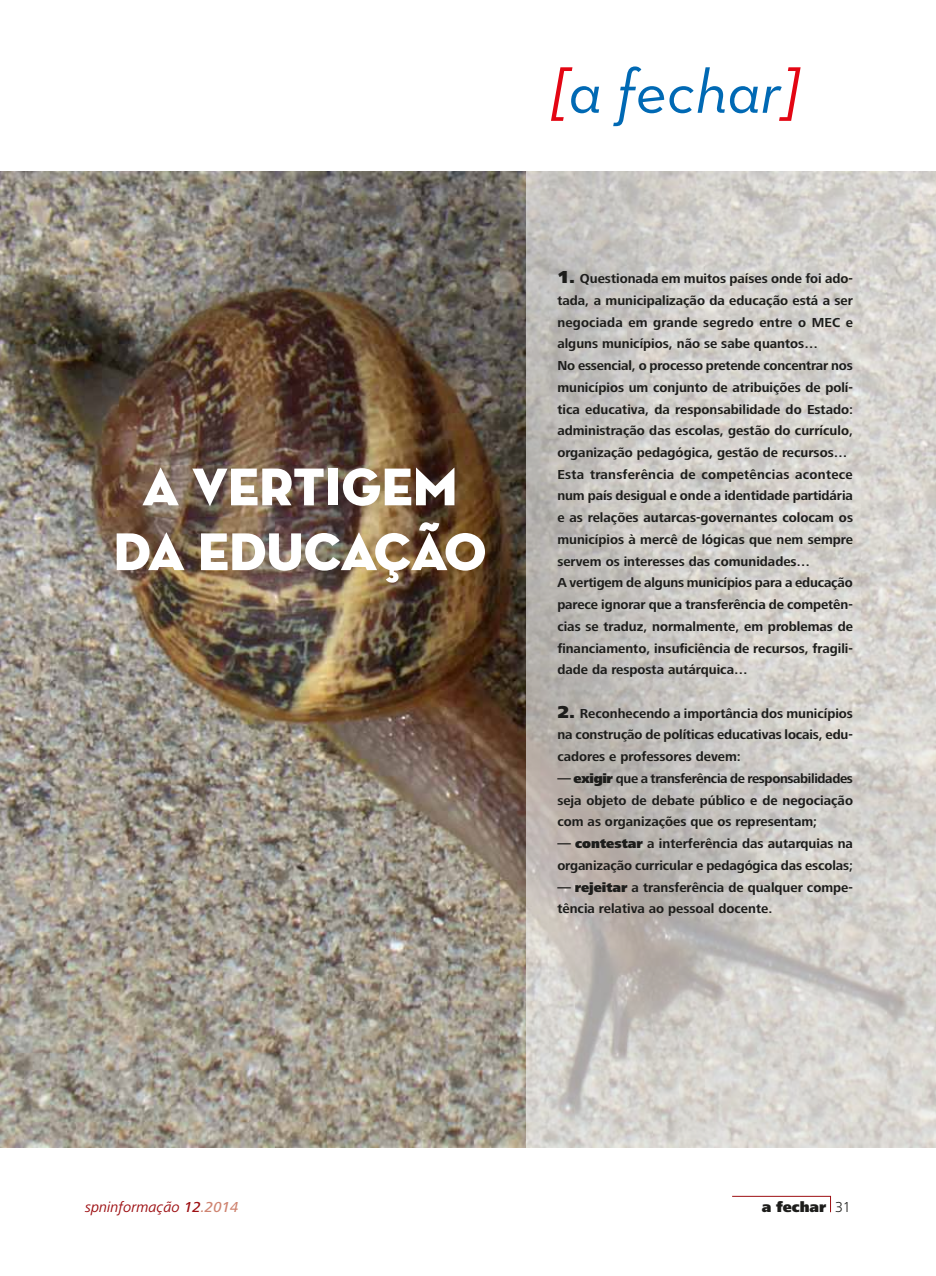
<style>
.page{position:relative;width:936px;height:1276px;background:#fff}
.page>*{position:absolute;margin:0;border:0;box-sizing:border-box;transform-origin:0 0}
.t1{font:italic 63px "Neutra Text";letter-spacing:-.005em;color:#0069b4}
.t2{font:54px/64.8px "Neutra Disp Titling";color:#fff;text-align:center}
.t3{font:italic 15px "Frutiger Next LT";color:#9d0f12}
.t4{font:900 15px "Frutiger Next LT";color:#1d1d1b}
.t5{font:700 13.5px/21.8px "Frutiger Next LT";color:#1d1d1b}
.s1{color:#e30613}
.s2{font-weight:900;font-size:18px}
.s3{font-weight:900}
.s4{font-weight:500}
.s5{font-weight:500;color:#cf8471}
.s6{font-weight:300}
</style>
<div class="page">
<img style="left:0;top:171px;width:935px;height:976px">
<svg style="left:732px;top:1195px;width:99px;height:18px"></svg>
<h2 class="t2" style="left:113px;top:455px;width:374px">A VERTIGEM<br>DA EDUCAÇÃO</h2>
<h1 class="t1" style="left:550px;top:53px;width:251px"><span class="s1">[</span>a fechar<span class="s1">]</span></h1>
<p class="t5" style="left:557px;top:268px;width:297px"><span class="s2">1.</span> Questionada em muitos países onde foi ado&shy;tada, a municipalização da educação está a ser negociada em grande segredo entre o MEC e alguns municípios, não se sabe quantos…<br>No essencial, o processo pretende concentrar nos municípios um conjunto de atribuições de polí&shy;tica educativa, da responsabilidade do Estado: administração das escolas, gestão do currículo, organização pedagógica, gestão de recursos… Esta transferência de competências acontece num país desigual e onde a identidade partidária e as relações autarcas-governantes colocam os municípios à mercê de lógicas que nem sempre servem os interesses das comunidades…<br>A vertigem de alguns municípios para a educação parece ignorar que a transferência de competên&shy;cias se traduz, normalmente, em problemas de financiamento, insuficiência de recursos, fragili&shy;dade da resposta autárquica…</p>
<p class="t5" style="left:557px;top:702px;width:297px;text-align:justify"><span class="s2">2.</span> Reconhecendo a importância dos municípios na construção de políticas educativas locais, edu&shy;cadores e professores devem:</p>
<p class="t5" style="left:557px;top:767px;width:297px;text-align:justify">— <span class="s3">exigir</span> que a transferência de responsabilidades seja objeto de debate público e de negociação com as organizações que os representam;</p>
<p class="t5" style="left:557px;top:832px;width:297px">— <span class="s3">contestar</span> a interferência das autarquias na organização curricular e pedagógica das escolas;</p>
<p class="t5" style="left:557px;top:876px;width:297px">— <span class="s3">rejeitar</span> a transferência de qualquer compe&shy;tência relativa ao pessoal docente.</p>
<p class="t3" style="left:85px;top:1199px;width:155px">spninformação <span class="s4">12</span><span class="s5">.2014</span></p>
<p class="t4" style="left:761px;top:1198px;width:91px">a fechar <span class="s6">31</span></p>
</div>
